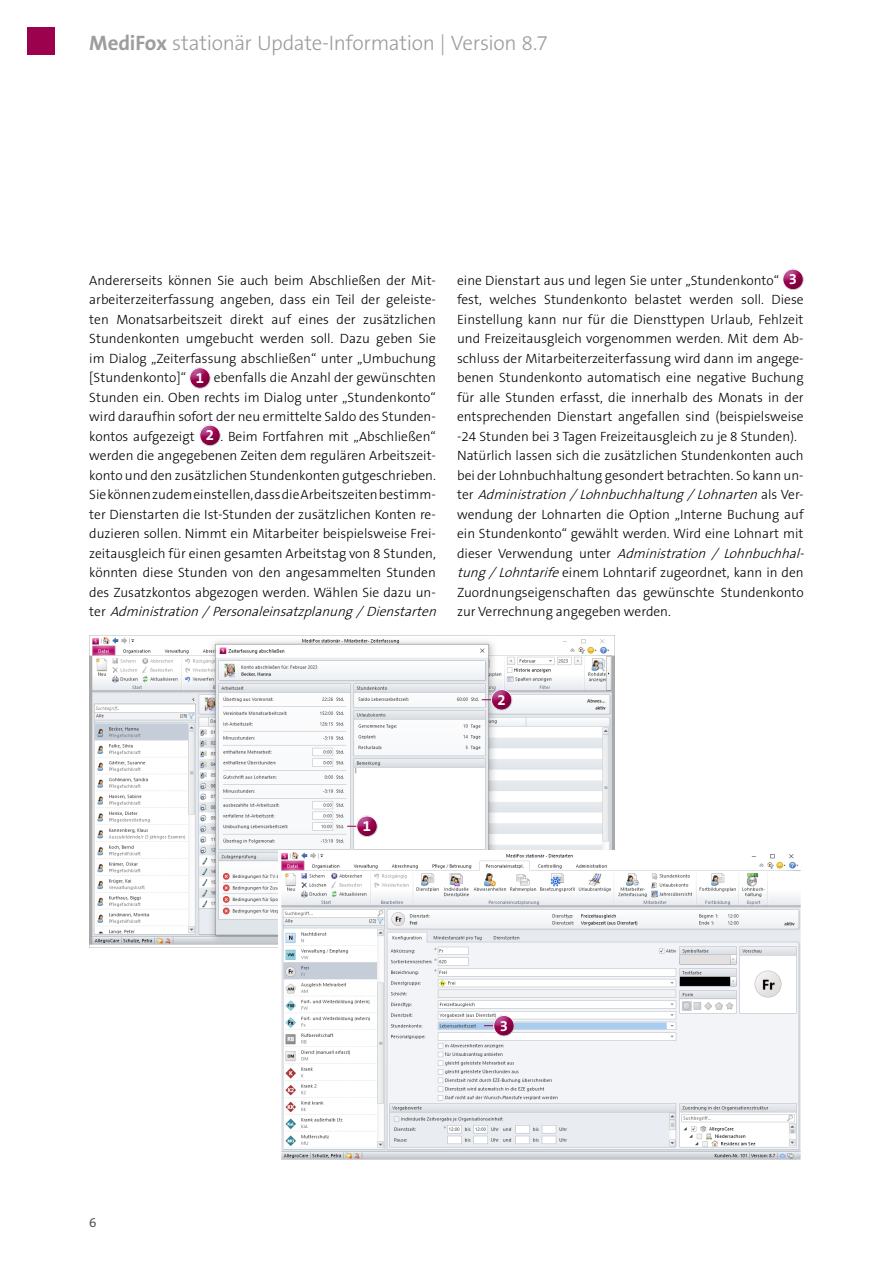
<style>
.page{position:relative;width:893px;height:1263px;background:#fff}
.page>*{position:absolute;margin:0;border:0;box-sizing:border-box;transform-origin:0 0}
.t1{font:300 21px "The Sans B3";letter-spacing:-.015em;color:#9d9d9c}
.t2{font:700 15px "The Sans B7";color:#fff}
.t3{font:300 13.5px/19.5px "The Sans B3";color:#000}
.t4{font:13.5px "The Sans B5 Plain";color:#575756}
.s1{font-family:"The Sans B7";font-weight:700}
.s2{font-family:"The Sans B7";font-weight:700;font-size:15px;color:#fff}
.s3{font-style:italic}
</style>
<div class="page">
<div style="left:28px;top:28px;width:27px;height:27px;background:#9b014c"></div>
<div style="left:182px;top:366px;width:39px;height:25px;background:#000;opacity:.2"></div>
<div style="left:192px;top:423px;width:39px;height:25px;background:#000;opacity:.2"></div>
<div style="left:775px;top:267px;width:39px;height:25px;background:#000;opacity:.2"></div>
<img style="left:89px;top:636px;width:526px;height:312px">
<img style="left:278px;top:850px;width:523px;height:310px">
<div style="left:346px;top:806px;width:39px;height:33px;background:#7682a5;opacity:.75"></div>
<div style="left:349px;top:814px;width:39px;height:25px;background:#000;opacity:.2"></div>
<div style="left:480px;top:680px;width:39px;height:32px;background:#7682a5;opacity:.75"></div>
<div style="left:484px;top:687px;width:39px;height:26px;background:#000;opacity:.2"></div>
<div style="left:483px;top:1006px;width:38px;height:32px;background:#7682a5;opacity:.75"></div>
<div style="left:486px;top:1013px;width:39px;height:26px;background:#000;opacity:.2"></div>
<h1 class="t1" style="left:89px;top:32px;width:460px"><span class="s1">MediFox</span> stationär Update-Information | Version 8.7</h1>
<p class="t3" style="left:89px;top:271px;width:352px">Andererseits können Sie auch beim Abschließen der Mit&shy;arbeiterzeiterfassung angeben, dass ein Teil der geleiste&shy;ten Monatsarbeitszeit direkt auf eines der zusätzlichen Stundenkonten umgebucht werden soll. Dazu geben Sie im Dialog „Zeiterfassung abschließen“ unter „Umbuchung [Stundenkonto]“ <span class="s2">1</span> ebenfalls die Anzahl der gewünschten Stunden ein. Oben rechts im Dialog unter „Stundenkonto“ wird daraufhin sofort der neu ermittelte Saldo des Stunden&shy;kontos aufgezeigt <span class="s2">2</span> . Beim Fortfahren mit „Abschließen“ werden die angegebenen Zeiten dem regulären Arbeitszeit&shy;konto und den zusätzlichen Stundenkonten gutgeschrieben.<br>Sie können zudem einstellen, dass die Arbeitszeiten bestimm&shy;ter Dienstarten die Ist-Stunden der zusätzlichen Konten re&shy;duzieren sollen. Nimmt ein Mitarbeiter beispielsweise Frei&shy;zeitausgleich für einen gesamten Arbeitstag von 8 Stunden, könnten diese Stunden von den angesammelten Stunden des Zusatzkontos abgezogen werden. Wählen Sie dazu un&shy;t e r <span class="s3">Administration /Personaleinsatzplanung/Dienstarten</span></p>
<p class="t3" style="left:457px;top:271px;width:352px">eine Dienstart aus und legen Sie unter „Stundenkonto“ <span class="s2">3 </span>fest, welches Stundenkonto belastet werden soll. Diese Einstellung kann nur für die Diensttypen Urlaub, Fehlzeit und Freizeitausgleich vorgenommen werden. Mit dem Ab&shy;schluss der Mitarbeiterzeiterfassung wird dann im angege&shy;benen Stundenkonto automatisch eine negative Buchung für alle Stunden erfasst, die innerhalb des Monats in der entsprechenden Dienstart angefallen sind (beispielsweise -24 Stunden bei 3 Tagen Freizeitausgleich zu je 8 Stunden).<br>Natürlich lassen sich die zusätzlichen Stundenkonten auch bei der Lohnbuchhaltung gesondert betrachten. So kann un&shy;t e r <span class="s3">Administration /Lohnbuchhaltung/Lohnarten</span> a l s Ve r - wendung der Lohnarten die Option „Interne Buchung auf ein Stundenkonto“ gewählt werden. Wird eine Lohnart mit d i e s e r Ve rw e n d u n g u n t e r <span class="s3">Administration / Lohnbuchhal&shy;tung/Lohntarife</span>einem Lohntarif zugeordnet, kann in den Zuordnungseigenschaften das gewünschte Stundenkonto zur Verrechnung angegeben werden.</p>
<p class="t4" style="left:89px;top:1215px;width:9px">6</p>
<p class="t2" style="left:363px;top:818px;width:10px">1</p>
<p class="t2" style="left:497px;top:692px;width:10px">2</p>
<p class="t2" style="left:500px;top:1018px;width:10px">3</p>
</div>
